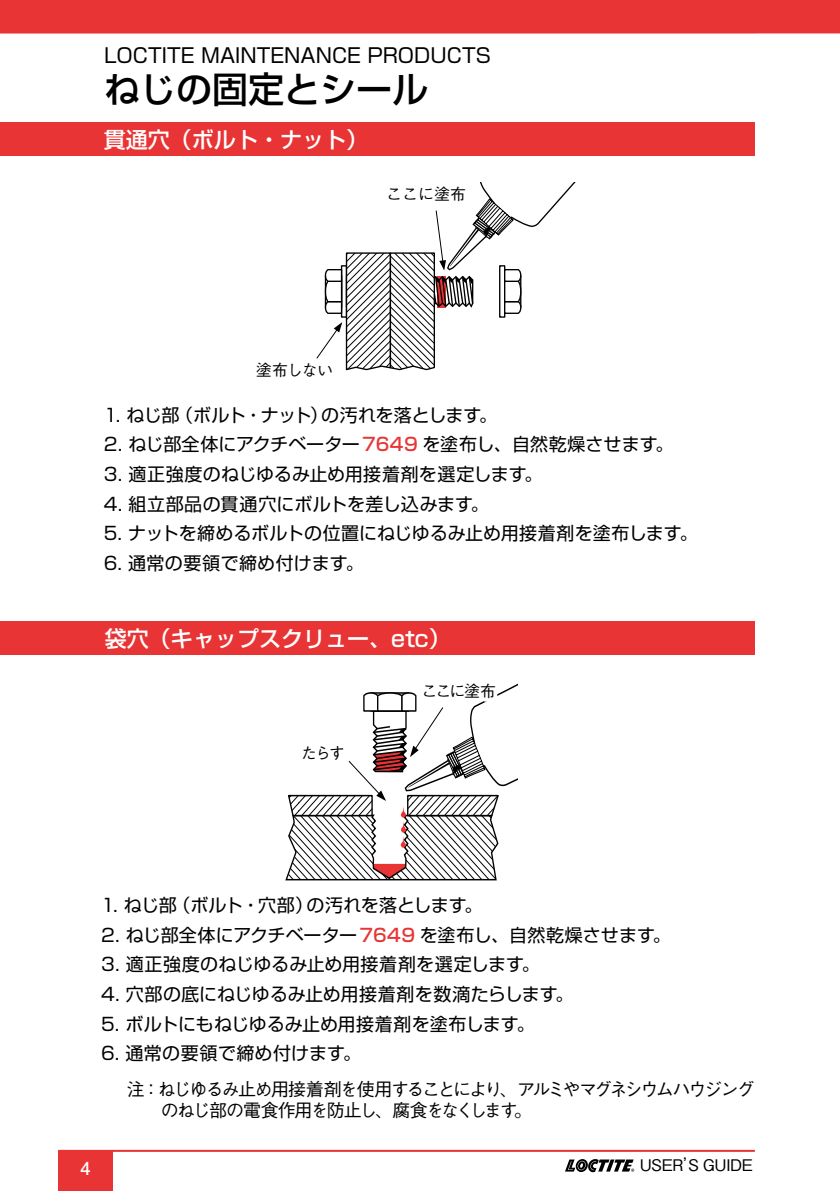
<style>
.page{position:relative;width:840px;height:1191px;background:#fff}
.page>*{position:absolute;margin:0;border:0;box-sizing:border-box;transform-origin:0 0}
.t1{font:500 36px "Shin Go Pro";color:#000}
.t2{font:500 22px "Shin Go Pro";color:#fff}
.t3{font:20px "Shin Go Pro";color:#000}
.t4{font:18px "Shin Go Pro";color:#000}
.t5{font:500 18px/21.6px "Gothic BBB Pro";letter-spacing:-.105em;color:#000}
.t6{font:18px "Shin Go Pro";letter-spacing:-.025em;color:#000}
.t7{font:700 18px "Futo Go B101 Pro";color:#fff}
.t8{font:500 16px "Gothic BBB Pro";letter-spacing:-.025em;color:#000}
.s1{font-weight:500;color:#e83434}
</style>
<div class="page">
<div style="left:0;top:0;width:839px;height:34px;background:#e83434"></div>
<div style="left:0;top:122px;width:754px;height:34px;background:#e83434"></div>
<div style="left:59px;top:1150px;width:54px;height:41px;background:#e83434"></div>
<hr style="left:59px;top:1149px;width:695px;height:2px;background:#e83434">
<svg style="left:565px;top:1159px;width:69px;height:13px"></svg>
<svg style="left:316px;top:183px;width:259px;height:188px"></svg>
<svg style="left:285px;top:684px;width:232px;height:196px"></svg>
<div style="left:300px;top:747px;width:44px;height:14px;background:#fff"></div>
<div style="left:0;top:621px;width:754px;height:34px;background:#e83434"></div>
<p class="t3" style="left:104px;top:39px;width:388px">LOCTITE MAINTENANCE PRODUCTS</p>
<h1 class="t1" style="left:104px;top:60px;width:325px">ねじの固定とシール</h1>
<p class="t2" style="left:104px;top:121px;width:265px">貫通穴（ボルト・ナット）</p>
<p class="t8" style="left:386px;top:181px;width:81px">ここに塗布</p>
<p class="t8" style="left:255px;top:357px;width:79px">塗布しない</p>
<p class="t6" style="left:104px;top:400px;width:394px">1. ねじ部（ボルト・ナット）の汚れを落とします。</p>
<p class="t4" style="left:104px;top:430px;width:571px">2. ねじ部全体にアクチベーター<span class="s1">7649</span> を塗布し、自然乾燥させます。</p>
<p class="t4" style="left:104px;top:459px;width:440px">3. 適正強度のねじゆるみ止め用接着剤を選定します。</p>
<p class="t4" style="left:104px;top:489px;width:386px">4. 組立部品の貫通穴にボルトを差し込みます。</p>
<p class="t4" style="left:104px;top:519px;width:595px">5. ナットを締めるボルトの位置にねじゆるみ止め用接着剤を塗布します。</p>
<p class="t4" style="left:104px;top:548px;width:261px">6. 通常の要領で締め付けます。</p>
<p class="t2" style="left:105px;top:620px;width:347px">袋穴（キャップスクリュー、etc）</p>
<p class="t8" style="left:300px;top:740px;width:45px">たらす</p>
<p class="t8" style="left:421px;top:677px;width:76px">ここに塗布</p>
<p class="t4" style="left:101px;top:890px;width:382px">1. ねじ部（ボルト・穴部）の汚れを落とします。</p>
<p class="t4" style="left:101px;top:920px;width:571px">2. ねじ部全体にアクチベーター<span class="s1">7649</span> を塗布し、自然乾燥させます。</p>
<p class="t4" style="left:101px;top:949px;width:440px">3. 適正強度のねじゆるみ止め用接着剤を選定します。</p>
<p class="t4" style="left:101px;top:979px;width:473px">4. 穴部の底にねじゆるみ止め用接着剤を数滴たらします。</p>
<p class="t4" style="left:101px;top:1009px;width:435px">5. ボルトにもねじゆるみ止め用接着剤を塗布します。</p>
<p class="t4" style="left:101px;top:1038px;width:261px">6. 通常の要領で締め付けます。</p>
<p class="t5" style="left:161px;top:1075px;width:595px;text-indent:-34px">注：ねじゆるみ止め用接着剤を使用することにより、アルミやマグネシウムハウジングのねじ部の電食作用を防止し、腐食をなくします。</p>
<p class="t7" style="left:81px;top:1154px;width:12px">4</p>
<p class="t8" style="left:639px;top:1151px;width:115px">USER’S GUIDE</p>
</div>
